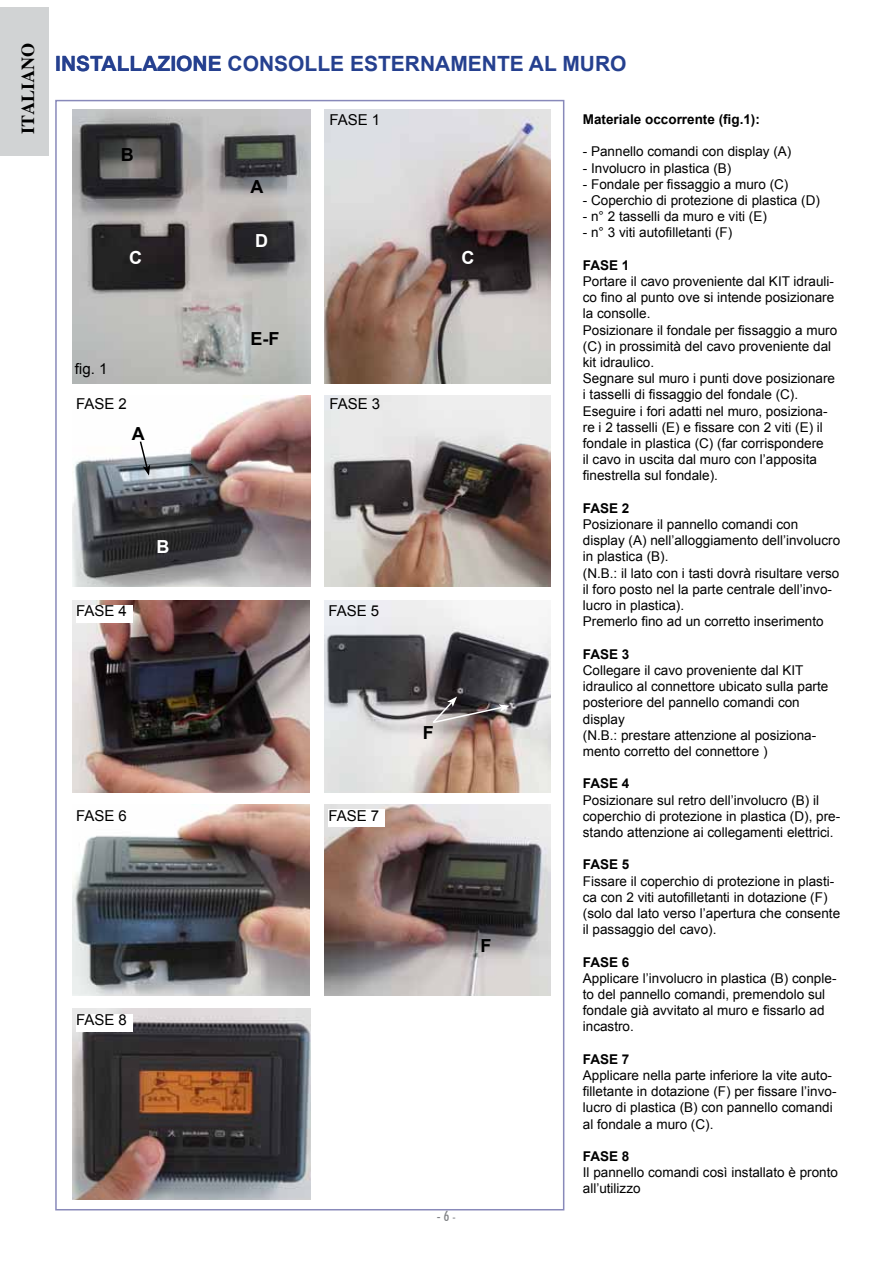
<style>
.page{position:relative;width:893px;height:1263px;background:#fff}
.page>*{position:absolute;margin:0;border:0;box-sizing:border-box;transform-origin:0 0}
.t1{font:700 21px "Arial";color:#25408f}
.t2{font:700 18px "Times";color:#000}
.t3{font:700 18px "Arial";color:#000}
.t4{font:700 18px "Arial";color:#fff}
.t5{font:15px "Arial";color:#000}
.t6{font:500 condensed 14.25px "Futura BT";color:#808285}
.t7{font:13.5px/16.2px "Arial";color:#000}
.t8{font:700 13.5px "Arial";color:#000}
.s1{font-size:12px}
</style>
<div class="page">
<div style="left:0;top:7px;width:48px;height:149px;background:#d1d3d4"></div>
<img style="left:72px;top:110px;width:239px;height:274px">
<img style="left:324px;top:110px;width:227px;height:274px">
<img style="left:72px;top:395px;width:239px;height:191px">
<img style="left:324px;top:395px;width:227px;height:191px">
<img style="left:72px;top:601px;width:238px;height:191px">
<img style="left:324px;top:601px;width:227px;height:191px">
<img style="left:72px;top:804px;width:238px;height:192px">
<img style="left:324px;top:804px;width:227px;height:192px">
<img style="left:72px;top:1008px;width:239px;height:192px">
<svg style="left:139px;top:440px;width:11px;height:36px"></svg>
<div style="left:76px;top:605px;width:57px;height:17px;background:#fff"></div>
<div style="left:328px;top:810px;width:57px;height:17px;background:#fff"></div>
<div style="left:76px;top:1014px;width:57px;height:17px;background:#fff"></div>
<svg style="left:431px;top:696px;width:79px;height:29px;background:#726969"></svg>
<h2 class="t2" style="left:17px;top:134px;width:93px;rotate:-90deg">ITALIANO</h2>
<h1 class="t1" style="left:55px;top:50px;width:573px">INSTALLAZIONE CONSOLLE ESTERNAMENTE AL MURO</h1>
<h2 class="t3" style="left:121px;top:143px;width:14px">B</h2>
<h2 class="t3" style="left:250px;top:175px;width:14px">A</h2>
<h2 class="t4" style="left:255px;top:228px;width:14px">D</h2>
<p class="t5" style="left:329px;top:110px;width:52px">FASE 1</p>
<h2 class="t4" style="left:129px;top:246px;width:14px">C</h2>
<h2 class="t4" style="left:461px;top:246px;width:14px">C</h2>
<p class="t5" style="left:75px;top:359px;width:34px">fig. 1</p>
<h2 class="t3" style="left:250px;top:327px;width:30px">E-F</h2>
<p class="t5" style="left:76px;top:394px;width:52px">FASE 2</p>
<p class="t5" style="left:329px;top:394px;width:52px">FASE 3</p>
<h2 class="t3" style="left:132px;top:421px;width:14px">A</h2>
<h2 class="t4" style="left:156px;top:534px;width:14px">B</h2>
<p class="t5" style="left:76px;top:601px;width:52px">FASE 4</p>
<p class="t5" style="left:328px;top:601px;width:52px">FASE 5</p>
<p class="t5" style="left:76px;top:805px;width:52px">FASE 6</p>
<p class="t5" style="left:328px;top:805px;width:52px">FASE 7</p>
<h2 class="t3" style="left:423px;top:721px;width:12px">F</h2>
<p class="t5" style="left:76px;top:1010px;width:52px">FASE 8</p>
<h2 class="t3" style="left:481px;top:934px;width:12px">F</h2>
<p class="t6" style="left:437px;top:1207px;width:20px">- 6 <span class="s1">-</span></p>
<p class="t8" style="left:583px;top:110px;width:179px">Materiale occorrente (fig.1):</p>
<p class="t7" style="left:583px;top:144px;width:210px">- Pannello comandi con display (A)</p>
<p class="t7" style="left:583px;top:160px;width:150px">- Involucro in plastica (B)</p>
<p class="t7" style="left:583px;top:176px;width:207px">- Fondale per fissaggio a muro (C)</p>
<p class="t7" style="left:583px;top:192px;width:239px">- Coperchio di protezione di plastica (D)</p>
<p class="t7" style="left:583px;top:209px;width:185px">- n° 2 tasselli da muro e viti (E)</p>
<p class="t7" style="left:583px;top:225px;width:151px">- n° 3 viti autofilletanti (F)</p>
<p class="t8" style="left:583px;top:256px;width:48px">FASE 1</p>
<p class="t7" style="left:583px;top:273px;width:256px">Portare il cavo proveniente dal KIT idrauli&shy;co fino al punto ove si intende posizionare la consolle.<br>Posizionare il fondale per fissaggio a muro (C) in prossimità del cavo proveniente dal kit idraulico.<br>Segnare sul muro i punti dove posizionare i tasselli di fissaggio del fondale (C).<br>Eseguire i fori adatti nel muro, posiziona&shy;re i 2 tasselli (E) e fissare con 2 viti (E) il fondale in plastica (C) (far corrispondere<br>il cavo in uscita dal muro con l’apposita finestrella sul fondale).</p>
<p class="t8" style="left:583px;top:499px;width:48px">FASE 2</p>
<p class="t7" style="left:583px;top:516px;width:259px">Posizionare il pannello comandi con display (A) nell’alloggiamento dell’involucro in plastica (B).<br>(N.B.: il lato con i tasti dovrà risultare verso il foro posto nel la parte centrale dell’invo&shy;lucro in plastica).<br>Premerlo fino ad un corretto inserimento</p>
<p class="t8" style="left:583px;top:645px;width:48px">FASE 3</p>
<p class="t7" style="left:583px;top:662px;width:247px">Collegare il cavo proveniente dal KIT idraulico al connettore ubicato sulla parte posteriore del pannello comandi con display<br>(N.B.: prestare attenzione al posiziona&shy;mento corretto del connettore )</p>
<p class="t8" style="left:583px;top:775px;width:48px">FASE 4</p>
<p class="t7" style="left:583px;top:792px;width:259px">Posizionare sul retro dell’involucro (B) il coperchio di protezione in plastica (D), pre&shy;stando attenzione ai collegamenti elettrici.</p>
<p class="t8" style="left:583px;top:856px;width:48px">FASE 5</p>
<p class="t7" style="left:583px;top:873px;width:259px">Fissare il coperchio di protezione in plasti&shy;ca con 2 viti autofilletanti in dotazione (F) (solo dal lato verso l’apertura che consente il passaggio del cavo).</p>
<p class="t8" style="left:583px;top:953px;width:48px">FASE 6</p>
<p class="t7" style="left:583px;top:970px;width:255px">Applicare l’involucro in plastica (B) conple&shy;to del pannello comandi, premendolo sul fondale già avvitato al muro e fissarlo ad incastro.</p>
<p class="t8" style="left:583px;top:1050px;width:48px">FASE 7</p>
<p class="t7" style="left:583px;top:1067px;width:255px">Applicare nella parte inferiore la vite auto&shy;filletante in dotazione (F) per fissare l’invo&shy;lucro di plastica (B) con pannello comandi al fondale a muro (C).</p>
<p class="t8" style="left:583px;top:1147px;width:48px">FASE 8</p>
<p class="t7" style="left:583px;top:1164px;width:257px">Il pannello comandi così installato è pronto all’utilizzo</p>
</div>
